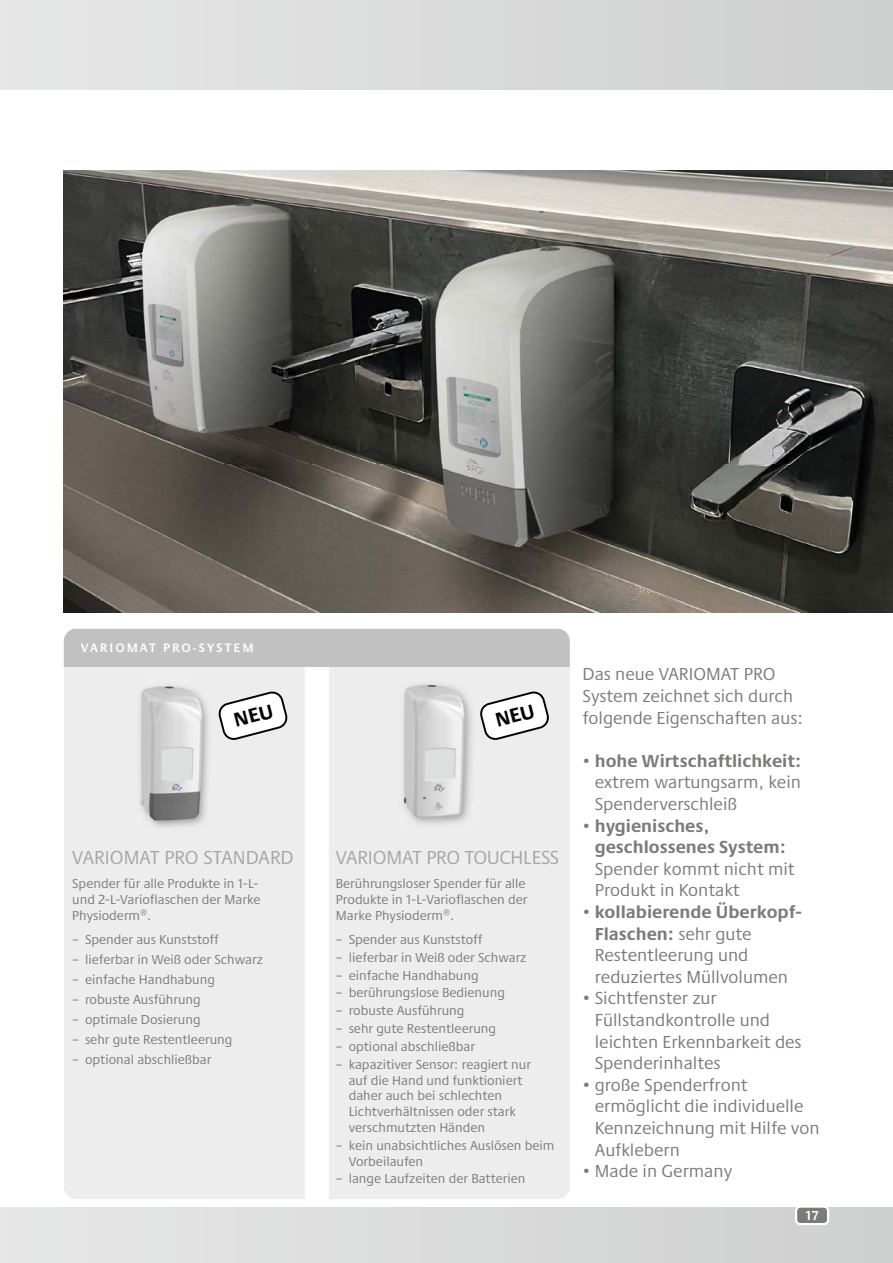
<style>
.page{position:relative;width:893px;height:1263px;background:#fff}
.page>*{position:absolute;margin:0;border:0;box-sizing:border-box;transform-origin:0 0}
.t1{font:19.5px "Praxis Next";letter-spacing:-.01em;color:#a6a6a7}
.t2{font:18px/21.6px "Praxis Next";color:#7b7b7a}
.t3{font:700 18px/21.6px "Praxis Next";color:#7b7b7a}
.t4{font:13.5px/15.8px "Praxis Next";color:#7b7b7a}
.t5{font:600 13.5px "Praxis";color:#fff}
.t6{font:600 12.75px "Praxis";letter-spacing:.15em;color:#fff}
.s1{font-weight:700}
.s2{font-weight:400}
</style>
<div class="page">
<div style="left:0;top:0;width:893px;height:89px;background:#dbdbdc"></div>
<div style="left:0;top:1208px;width:893px;height:55px;background:#dbdbdc"></div>
<div style="left:329px;top:667px;width:241px;height:532px;background:#ededed"></div>
<div style="left:64px;top:667px;width:241px;height:532px;background:#ededed"></div>
<div style="left:64px;top:628px;width:506px;height:39px;background:#c1c1c2"></div>
<img style="left:64px;top:170px;width:829px;height:442px">
<img style="left:391px;top:670px;width:94px;height:41px">
<img style="left:391px;top:711px;width:8px;height:81px">
<img style="left:476px;top:711px;width:9px;height:81px">
<img style="left:391px;top:792px;width:94px;height:41px">
<img style="left:399px;top:681px;width:77px;height:147px">
<img style="left:137px;top:683px;width:75px;height:147px">
<img style="left:104px;top:669px;width:43px;height:54px">
<img style="left:146px;top:669px;width:43px;height:14px">
<img style="left:189px;top:669px;width:43px;height:54px">
<div style="left:104px;top:722px;width:33px;height:107px;background:#ededed"></div>
<div style="left:212px;top:722px;width:20px;height:107px;background:#ededed"></div>
<svg style="left:795px;top:1207px;width:34px;height:18px"></svg>
<svg style="left:217px;top:690px;width:72px;height:51px"></svg>
<svg style="left:479px;top:690px;width:71px;height:51px"></svg>
<p class="t6" style="left:81px;top:641px;width:174px">VARIOMAT PRO-SYSTEM</p>
<h1 class="t1" style="left:72px;top:842px;width:223px">VARIOMAT PRO STANDARD</h1>
<p class="t4" style="left:72px;top:875px;width:190px">Spender für alle Produkte in 1-L&shy;und 2-L-Varioflaschen der Marke<br>Physioderm<sup>®</sup>.</p>
<p class="t4" style="left:72px;top:931px;width:148px">– Spender aus Kunststoff</p>
<p class="t4" style="left:72px;top:951px;width:192px">– lieferbar in Weiß oder Schwarz</p>
<p class="t4" style="left:72px;top:971px;width:144px">– einfache Handhabung</p>
<p class="t4" style="left:72px;top:991px;width:130px">– robuste Ausführung</p>
<p class="t4" style="left:72px;top:1011px;width:130px">– optimale Dosierung</p>
<p class="t4" style="left:72px;top:1031px;width:162px">– sehr gute Restentleerung</p>
<p class="t4" style="left:72px;top:1051px;width:141px">– optional abschließbar</p>
<h1 class="t1" style="left:336px;top:842px;width:225px">VARIOMAT PRO TOUCHLESS</h1>
<p class="t4" style="left:336px;top:875px;width:193px">Berührungsloser Spender für alle<br>Produkte in 1-L-Varioflaschen der<br>Marke Physioderm<sup>®</sup>.</p>
<p class="t4" style="left:336px;top:931px;width:148px">– Spender aus Kunststoff</p>
<p class="t4" style="left:336px;top:949px;width:192px">– lieferbar in Weiß oder Schwarz</p>
<p class="t4" style="left:336px;top:967px;width:144px">– einfache Handhabung</p>
<p class="t4" style="left:336px;top:984px;width:170px">– berührungslose Bedienung</p>
<p class="t4" style="left:336px;top:1002px;width:130px">– robuste Ausführung</p>
<p class="t4" style="left:336px;top:1020px;width:162px">– sehr gute Restentleerung</p>
<p class="t4" style="left:336px;top:1038px;width:141px">– optional abschließbar</p>
<p class="t4" style="left:349px;top:1056px;width:184px;text-indent:-13px">– kapazitiver Sensor: reagiert nur auf die Hand und funktioniert daher auch bei schlechten<br>Lichtverhältnissen oder stark verschmutzten Händen</p>
<p class="t4" style="left:349px;top:1137px;width:207px;text-indent:-13px">– kein unabsichtliches Auslösen beim<br>Vorbeilaufen</p>
<p class="t4" style="left:336px;top:1171px;width:191px">– lange Laufzeiten der Batterien</p>
<h2 class="t2" style="left:583px;top:663px;width:222px">Das neue VARIOMAT PRO<br>System zeichnet sich durch folgende Eigenschaften aus:</h2>
<h2 class="t2" style="left:595px;top:749px;width:208px;text-align:justify;text-indent:-12px">• <span class="s1">hohe Wirtschaftlichkeit: </span>extrem wartungsarm, kein Spenderverschleiß</h2>
<h2 class="t3" style="left:595px;top:814px;width:193px;text-indent:-12px"><span class="s2">•</span> hygienisches, geschlossenes System:</h2>
<h2 class="t2" style="left:595px;top:857px;width:201px">Spender kommt nicht mit<br>Produkt in Kontakt</h2>
<h2 class="t2" style="left:595px;top:901px;width:209px;text-indent:-12px">• <span class="s1">kollabierende Überkopf-<br>Flaschen:</span> sehr gute<br>Restentleerung und reduziertes Müllvolumen</h2>
<h2 class="t2" style="left:595px;top:987px;width:208px;text-indent:-12px">• Sichtfenster zur<br>Füllstandkontrolle und leichten Erkennbarkeit des<br>Spenderinhaltes</h2>
<h2 class="t2" style="left:595px;top:1073px;width:226px;text-indent:-12px">• große Spenderfront ermöglicht die individuelle<br>Kennzeichnung mit Hilfe von<br>Aufklebern</h2>
<h2 class="t2" style="left:583px;top:1160px;width:151px">• Made in Germany</h2>
<p class="t5" style="left:805px;top:1208px;width:16px">17</p>
</div>
